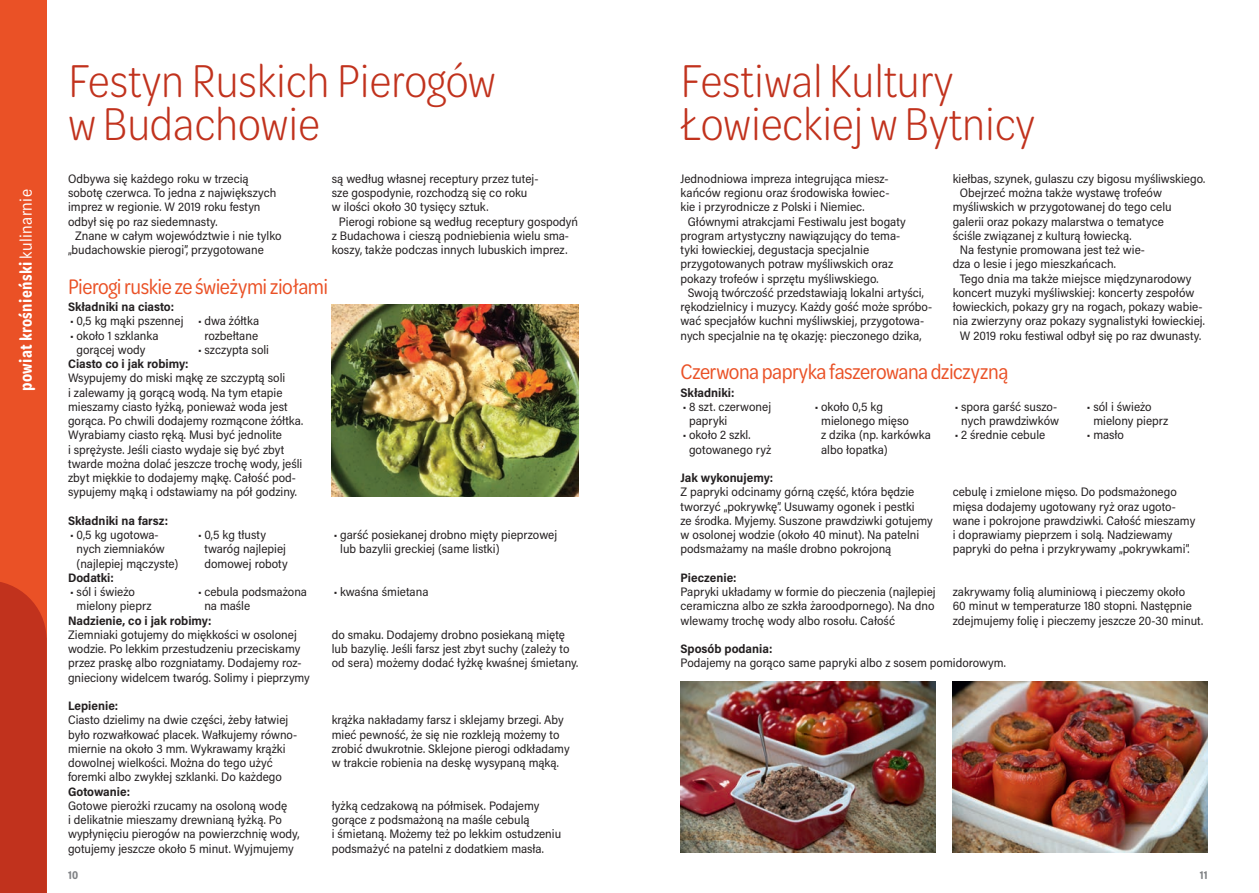
<style>
.page{position:relative;width:1259px;height:893px;background:#fff}
.page>*{position:absolute;margin:0;border:0;box-sizing:border-box;transform-origin:0 0}
.t1{font:300 49.2px/42.8px "Omnes Narrow";color:#c1321d}
.t2{font:22.5px "Omnes Narrow";letter-spacing:-.025em;color:#ea5126}
.t3{font:600 18px "Omnes Narrow";letter-spacing:.02em;color:#fff}
.akapit{font:12.3px/14.2px "Acumin Pro Semi Cond";color:#231f20}
.akapit_wciecie{font:12.3px/14.2px "Acumin Pro Semi Cond";color:#231f20}
.akapit_span{font:700 12.3px "Acumin Pro Semi Cond";color:#231f20}
.akapit_span-2{font:12.3px "Acumin Pro Semi Cond";color:#231f20}
.t4{font:600 12px "Omnes Narrow";color:#808285}
.s1{font-weight:400}
</style>
<div class="page">
<div style="left:0;top:0;width:47px;height:893px;background:#ea5126"></div>
<div style="left:0;top:582px;width:47px;height:311px;background:#c1321d"></div>
<img style="left:332px;top:305px;width:246px;height:191px">
<img style="left:952px;top:682px;width:256px;height:171px">
<img style="left:680px;top:682px;width:255px;height:171px">
<h3 class="t3" style="left:14px;top:391px;width:203px;rotate:-90deg">powiat krośnieński <span class="s1">kulinarnie</span></h3>
<p class="t1" style="left:68px;top:58px;width:429px">Festyn Ruskich Pierogów w Budachowie</p>
<p class="akapit" style="left:68px;top:171px;width:210px">Odbywa się każdego roku w trzecią sobotę czerwca. To jedna z największych imprez w regionie. W 2019 roku festyn odbył się po raz siedemnasty.</p>
<p class="akapit_wciecie" style="left:68px;top:228px;width:215px;text-indent:7px">Znane w całym województwie i nie tylko „budachowskie pierogi”, przygotowane</p>
<p class="akapit_wciecie" style="left:332px;top:171px;width:208px">są według własnej receptury przez tutej&shy;sze gospodynie, rozchodzą się co roku w ilości około 30 tysięcy sztuk.</p>
<p class="akapit_wciecie" style="left:332px;top:214px;width:248px;text-indent:7px">Pierogi robione są według receptury gospodyń z Budachowa i cieszą podniebienia wielu sma&shy;koszy, także podczas innych lubuskich imprez.</p>
<p class="t2" style="left:68px;top:272px;width:262px">Pierogi ruskie ze świeżymi ziołami</p>
<p class="akapit_span" style="left:68px;top:298px;width:108px">Składniki na ciasto:</p>
<p class="akapit" style="left:70px;top:313px;width:115px">• 0,5 kg mąki pszennej</p>
<p class="akapit" style="left:70px;top:328px;width:90px;text-align:center">• około 1 szklanka gorącej wody</p>
<p class="akapit" style="left:198px;top:313px;width:63px;text-align:center">• dwa żółtka rozbełtane</p>
<p class="akapit" style="left:198px;top:342px;width:73px">• szczypta soli</p>
<p class="akapit_span" style="left:68px;top:355px;width:122px">Ciasto co i jak robimy:</p>
<p class="akapit" style="left:68px;top:370px;width:237px">Wsypujemy do miski mąkę ze szczyptą soli<br>i zalewamy ją gorącą wodą. Na tym etapie mieszamy ciasto łyżką, ponieważ woda jest gorąca. Po chwili dodajemy rozmącone żółtka.<br>Wyrabiamy ciasto ręką. Musi być jednolite<br>i sprężyste. Jeśli ciasto wydaje się być zbyt twarde można dolać jeszcze trochę wody, jeśli zbyt miękkie to dodajemy mąkę. Całość pod&shy;sypujemy mąką i odstawiamy na pół godziny.</p>
<p class="akapit_span" style="left:68px;top:512px;width:102px">Składniki na farsz:</p>
<p class="akapit" style="left:77px;top:527px;width:103px;text-indent:-6px">• 0,5 kg ugotowa&shy;nych ziemniaków (najlepiej mączyste)</p>
<p class="akapit" style="left:204px;top:527px;width:85px;text-indent:-6px">• 0,5 kg tłusty twaróg najlepiej domowej roboty</p>
<p class="akapit" style="left:340px;top:527px;width:218px;text-indent:-6px">• garść posiekanej drobno mięty pieprzowej lub bazylii greckiej (same listki)</p>
<p class="akapit_span" style="left:68px;top:569px;width:47px">Dodatki:</p>
<p class="akapit" style="left:77px;top:584px;width:76px;text-indent:-6px">• sól i świeżo mielony pieprz</p>
<p class="akapit" style="left:204px;top:584px;width:104px;text-indent:-6px">• cebula podsmażona na maśle</p>
<p class="akapit" style="left:334px;top:584px;width:96px">• kwaśna śmietana</p>
<p class="akapit_span" style="left:68px;top:612px;width:145px">Nadzienie, co i jak robimy:</p>
<p class="akapit" style="left:68px;top:627px;width:243px">Ziemniaki gotujemy do miękkości w osolonej wodzie. Po lekkim przestudzeniu przeciskamy przez praskę albo rozgniatamy. Dodajemy roz&shy;gnieciony widelcem twaróg. Solimy i pieprzymy</p>
<p class="akapit" style="left:332px;top:627px;width:248px">do smaku. Dodajemy drobno posiekaną miętę lub bazylię. Jeśli farsz jest zbyt suchy (zależy to od sera) możemy dodać łyżkę kwaśnej śmietany.</p>
<p class="akapit_span" style="left:68px;top:697px;width:52px">Lepienie:</p>
<p class="akapit" style="left:68px;top:712px;width:231px">Ciasto dzielimy na dwie części, żeby łatwiej było rozwałkować placek. Wałkujemy równo&shy;miernie na około 3 mm. Wykrawamy krążki dowolnej wielkości. Można do tego użyć foremki albo zwykłej szklanki. Do każdego</p>
<p class="akapit" style="left:332px;top:712px;width:239px">krążka nakładamy farsz i sklejamy brzegi. Aby mieć pewność, że się nie rozkleją możemy to zrobić dwukrotnie. Sklejone pierogi odkładamy w trakcie robienia na deskę wysypaną mąką.</p>
<p class="akapit_span" style="left:68px;top:783px;width:64px">Gotowanie:</p>
<p class="akapit" style="left:68px;top:798px;width:233px">Gotowe pierożki rzucamy na osoloną wodę<br>i delikatnie mieszamy drewnianą łyżką. Po wypłynięciu pierogów na powierzchnię wody, gotujemy jeszcze około 5 minut. Wyjmujemy</p>
<p class="akapit" style="left:332px;top:798px;width:231px">łyżką cedzakową na półmisek. Podajemy gorące z podsmażoną na maśle cebulą<br>i śmietaną. Możemy też po lekkim ostudzeniu podsmażyć na patelni z dodatkiem masła.</p>
<p class="t1" style="left:680px;top:58px;width:356px">Festiwal Kultury<br>Łowieckiej w Bytnicy</p>
<p class="akapit" style="left:680px;top:171px;width:210px;text-align:justify">Jednodniowa impreza integrująca miesz&shy;kańców regionu oraz środowiska łowiec&shy;kie i przyrodnicze z Polski i Niemiec.</p>
<p class="akapit_wciecie" style="left:680px;top:214px;width:227px;text-indent:7px">Głównymi atrakcjami Festiwalu jest bogaty program artystyczny nawiązujący do tema&shy;tyki łowieckiej, degustacja specjalnie przygotowanych potraw myśliwskich oraz pokazy trofeów i sprzętu myśliwskiego.</p>
<p class="akapit_wciecie" style="left:680px;top:285px;width:253px;text-indent:7px">Swoją twórczość przedstawiają lokalni artyści, rękodzielnicy i muzycy. Każdy gość może spróbo&shy;wać specjałów kuchni myśliwskiej, przygotowa&shy;nych specjalnie na tę okazję: pieczonego dzika,</p>
<p class="akapit_wciecie" style="left:952px;top:171px;width:254px">kiełbas, szynek, gulaszu czy bigosu myśliwskiego.</p>
<p class="akapit_wciecie" style="left:952px;top:185px;width:220px;text-indent:7px">Obejrzeć można także wystawę trofeów myśliwskich w przygotowanej do tego celu galerii oraz pokazy malarstwa o tematyce ściśle związanej z kulturą łowiecką.</p>
<p class="akapit_wciecie" style="left:952px;top:242px;width:194px;text-indent:7px">Na festynie promowana jest też wie&shy;dza o lesie i jego mieszkańcach.</p>
<p class="akapit_wciecie" style="left:952px;top:271px;width:254px;text-indent:7px">Tego dnia ma także miejsce międzynarodowy koncert muzyki myśliwskiej: koncerty zespołów łowieckich, pokazy gry na rogach, pokazy wabie&shy;nia zwierzyny oraz pokazy sygnalistyki łowieckiej.</p>
<p class="akapit_wciecie" style="left:960px;top:328px;width:243px">W 2019 roku festiwal odbył się po raz dwunasty.</p>
<p class="t2" style="left:680px;top:357px;width:329px">Czerwona papryka faszerowana dziczyzną</p>
<p class="akapit_span" style="left:680px;top:384px;width:55px">Składniki:</p>
<p class="akapit" style="left:689px;top:399px;width:84px;text-indent:-6px">• 8 szt. czerwonej papryki</p>
<p class="akapit" style="left:689px;top:427px;width:84px;text-indent:-6px">• około 2 szkl. gotowanego ryż</p>
<p class="akapit" style="left:821px;top:399px;width:111px;text-indent:-6px">• około 0,5 kg mielonego mięso<br>z dzika (np. karkówka albo łopatka)</p>
<p class="akapit" style="left:955px;top:399px;width:106px;text-align:center">• spora garść suszo&shy;nych prawdziwków</p>
<p class="akapit" style="left:1093px;top:399px;width:76px;text-indent:-6px">• sól i świeżo mielony pieprz</p>
<p class="akapit" style="left:1087px;top:427px;width:39px">• masło</p>
<p class="akapit" style="left:955px;top:427px;width:92px">• 2 średnie cebule</p>
<p class="akapit_span" style="left:680px;top:469px;width:94px">Jak wykonujemy:</p>
<p class="akapit" style="left:680px;top:484px;width:254px">Z papryki odcinamy górną część, która będzie tworzyć „pokrywkę”. Usuwamy ogonek i pestki<br>ze środka. Myjemy. Suszone prawdziwki gotujemy w osolonej wodzie (około 40 minut). Na patelni podsmażamy na maśle drobno pokrojoną</p>
<p class="akapit" style="left:952px;top:484px;width:244px">cebulę i zmielone mięso. Do podsmażonego mięsa dodajemy ugotowany ryż oraz ugoto&shy;wane i pokrojone prawdziwki. Całość mieszamy i doprawiamy pieprzem i solą. Nadziewamy papryki do pełna i przykrywamy „pokrywkami”.</p>
<p class="akapit_span" style="left:680px;top:569px;width:58px">Pieczenie:</p>
<p class="akapit" style="left:680px;top:584px;width:257px;text-align:justify">Papryki układamy w formie do pieczenia (najlepiej ceramiczna albo ze szkła żaroodpornego). Na dno wlewamy trochę wody albo rosołu. Całość</p>
<p class="akapit" style="left:952px;top:584px;width:252px">zakrywamy folią aluminiową i pieczemy około<br>60 minut w temperaturze 180 stopni. Następnie zdejmujemy folię i pieczemy jeszcze 20-30 minut.</p>
<p class="akapit_span" style="left:680px;top:640px;width:93px">Sposób podania:</p>
<p class="akapit_span-2" style="left:680px;top:654px;width:327px">Podajemy na gorąco same papryki albo z sosem pomidorowym.</p>
<p class="t4" style="left:68px;top:866px;width:12px">10</p>
<p class="t4" style="left:1200px;top:866px;width:9px">11</p>
</div>
